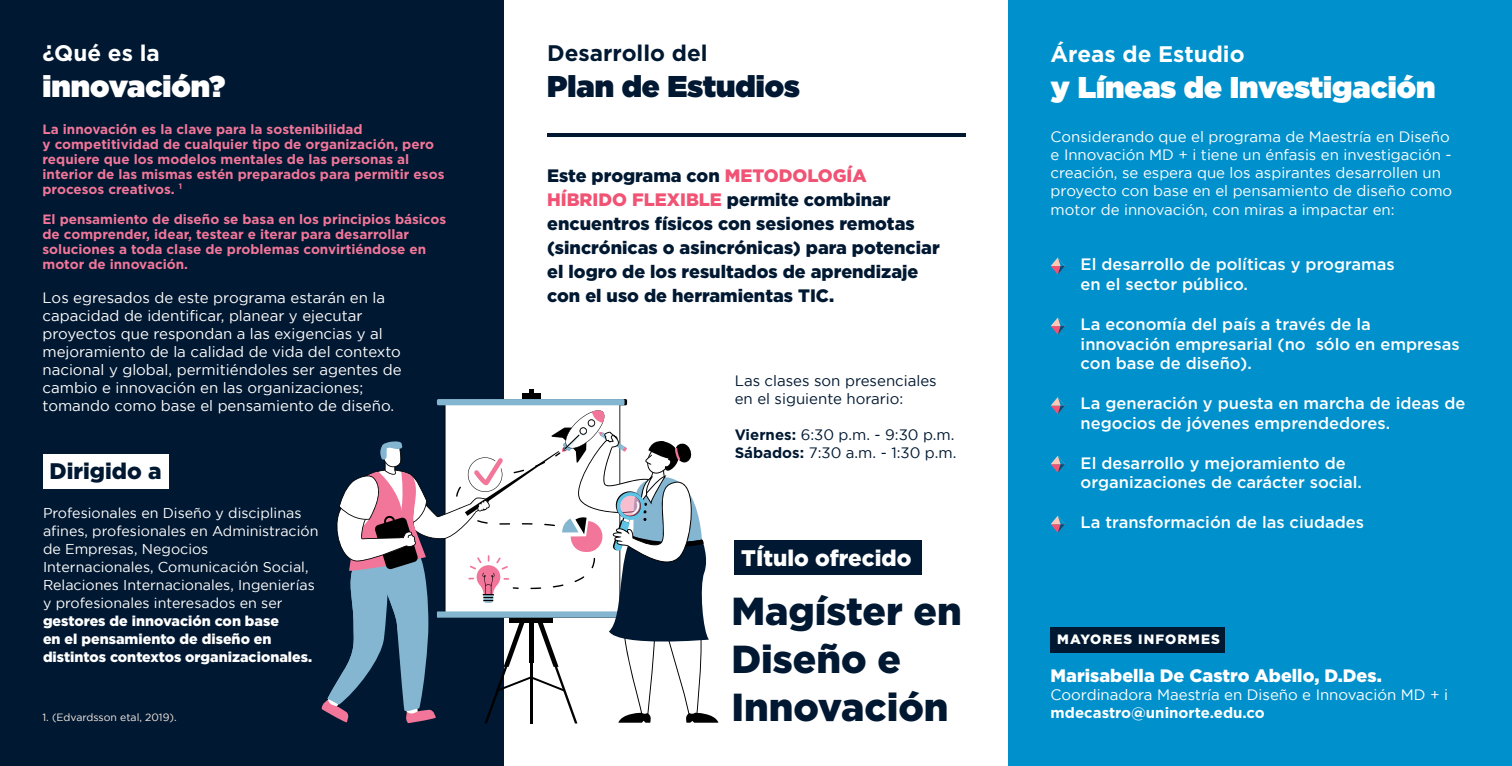
<style>
.page{position:relative;width:1512px;height:766px;background:#fff}
.page>*{position:absolute;margin:0;border:0;box-sizing:border-box;transform-origin:0 0}
.t1{font:900 39px/48px "Gotham";color:#001831}
.t2{font:900 30px "Gotham";color:#fff}
.t3{font:900 30px "Gotham";color:#001831}
.t4{font:700 22.5px "Gotham";color:#fff}
.t5{font:900 22.5px "Gotham";color:#fff}
.t6{font:700 22.5px "Gotham";color:#001831}
.t7{font:900 22.5px "Gotham";color:#001831}
.t8{font:900 18px/24px "Gotham";color:#001831}
.t9{font:900 18px "Gotham";color:#fff}
.t10{font:500 16.5px/19.8px "Gotham";color:#fff}
.t11{font:15px/18px "Gotham";color:#fff}
.t12{font:15px/18px "Gotham";color:#001831}
.t13{font:700 15px "Gotham";color:#fff}
.t14{font:14.25px/18px "Gotham";color:#fff}
.t15{font:900 14.25px/18px "Gotham";color:#fff}
.t16{font:700 13.5px/15px "Gotham";color:#f27699}
.t17{font:900 13.5px "Gotham";letter-spacing:.08em;color:#fff}
.t18{font:10.5px "Gotham";color:#faede5}
.s1{color:#f05373}
.s2{font-weight:700}
</style>
<div class="page">
<div style="left:1008px;top:0;width:504px;height:765px;background:#0091cc"></div>
<div style="left:0;top:0;width:504px;height:765px;background:#001831"></div>
<hr style="left:547px;top:133px;width:419px;height:3px;background:#001831">
<div style="left:43px;top:454px;width:126px;height:34px;background:#fff"></div>
<div style="left:1051px;top:627px;width:174px;height:25px;background:#001831"></div>
<svg style="left:1051px;top:257px;width:14px;height:17px"></svg>
<svg style="left:1051px;top:317px;width:14px;height:17px"></svg>
<svg style="left:1051px;top:397px;width:14px;height:17px"></svg>
<svg style="left:1051px;top:455px;width:14px;height:17px"></svg>
<svg style="left:1051px;top:515px;width:14px;height:17px"></svg>
<div style="left:735px;top:540px;width:187px;height:34px;background:#001831"></div>
<div style="left:529px;top:389px;width:5px;height:41px;background:#000001"></div>
<div style="left:522px;top:393px;width:18px;height:6px;background:#000001"></div>
<div style="left:439px;top:399px;width:188px;height:6px;background:#000001;border-radius:2px"></div>
<div style="left:437px;top:399px;width:188px;height:6px;background:#84b6d1;border-radius:2px"></div>
<svg style="left:321px;top:402px;width:397px;height:321px"></svg>
<h3 class="t4" style="left:43px;top:38px;width:119px">¿Qué es la</h3>
<h2 class="t2" style="left:43px;top:65px;width:184px">innovación?</h2>
<p class="t16" style="left:43px;top:121px;width:403px">La innovación es la clave para la sostenibilidad<br>y competitividad de cualquier tipo de organización, pero requiere que los modelos mentales de las personas al interior de las mismas estén preparados para permitir esos procesos creativos. <sup>1</sup></p>
<p class="t16" style="left:43px;top:211px;width:405px">El pensamiento de diseño se basa en los principios básicos de comprender, idear, testear e iterar para desarrollar soluciones a toda clase de problemas convirtiéndose en motor de innovación.</p>
<p class="t11" style="left:43px;top:288px;width:361px">Los egresados de este programa estarán en la capacidad de identificar, planear y ejecutar proyectos que respondan a las exigencias y al mejoramiento de la calidad de vida del contexto nacional y global, permitiéndoles ser agentes de cambio e innovación en las organizaciones; tomando como base el pensamiento de diseño.</p>
<h3 class="t7" style="left:50px;top:458px;width:113px">Dirigido a</h3>
<p class="t14" style="left:43px;top:503px;width:277px">Profesionales en Diseño y disciplinas afines, profesionales en Administración de Empresas, Negocios Internacionales, Comunicación Social, Relaciones Internacionales, Ingenierías y profesionales interesados en ser</p>
<p class="t15" style="left:43px;top:611px;width:271px">gestores de innovación con base<br>en el pensamiento de diseño en distintos contextos organizacionales.</p>
<p class="t18" style="left:43px;top:711px;width:136px">1. (Edvardsson etal, 2019).</p>
<h3 class="t6" style="left:547px;top:38px;width:162px">Desarrollo del</h3>
<h2 class="t3" style="left:547px;top:65px;width:254px">Plan de Estudios</h2>
<p class="t8" style="left:547px;top:163px;width:394px">Este programa con <span class="s1">METODOLOGÍA HÍBRIDO FLEXIBLE</span> permite combinar encuentros físicos con sesiones remotas (sincrónicas o asincrónicas) para potenciar el logro de los resultados de aprendizaje con el uso de herramientas TIC.</p>
<p class="t12" style="left:735px;top:371px;width:204px">Las clases son presenciales en el siguiente horario:</p>
<p class="t12" style="left:735px;top:425px;width:223px"><span class="s2">Viernes:</span> 6:30 p.m. - 9:30 p.m.<br><span class="s2">Sábados:</span> 7:30 a.m. - 1:30 p.m.</p>
<h3 class="t5" style="left:741px;top:545px;width:172px">TÍtulo ofrecido</h3>
<h1 class="t1" style="left:731px;top:585px;width:232px">Magíster en<br>Diseño e</h1>
<h1 class="t1" style="left:731px;top:681px;width:219px">Innovación</h1>
<h3 class="t4" style="left:1051px;top:40px;width:196px">Áreas de Estudio</h3>
<h2 class="t2" style="left:1051px;top:66px;width:386px">y Líneas de Investigación</h2>
<p class="t11" style="left:1051px;top:128px;width:403px">Considerando que el programa de Maestría en Diseño e Innovación MD + i tiene un énfasis en investigación - creación, se espera que los aspirantes desarrollen un proyecto con base en el pensamiento de diseño como motor de innovación, con miras a impactar en:</p>
<p class="t10" style="left:1081px;top:254px;width:316px">El desarrollo de políticas y programas en el sector público.</p>
<p class="t10" style="left:1081px;top:314px;width:381px">La economía del país a través de la innovación empresarial (no sólo en empresas con base de diseño).</p>
<p class="t10" style="left:1081px;top:393px;width:386px">La generación y puesta en marcha de ideas de negocios de jóvenes emprendedores.</p>
<p class="t10" style="left:1081px;top:452px;width:283px">El desarrollo y mejoramiento de organizaciones de carácter social.</p>
<p class="t10" style="left:1081px;top:512px;width:285px">La transformación de las ciudades</p>
<p class="t17" style="left:1057px;top:631px;width:164px">MAYORES INFORMES</p>
<p class="t9" style="left:1051px;top:665px;width:333px">Marisabella De Castro Abello, D.Des.</p>
<p class="t11" style="left:1051px;top:685px;width:399px">Coordinadora Maestría en Diseño e Innovación MD + i</p>
<p class="t13" style="left:1051px;top:702px;width:216px">mdecastro@uninorte.edu.co</p>
</div>
